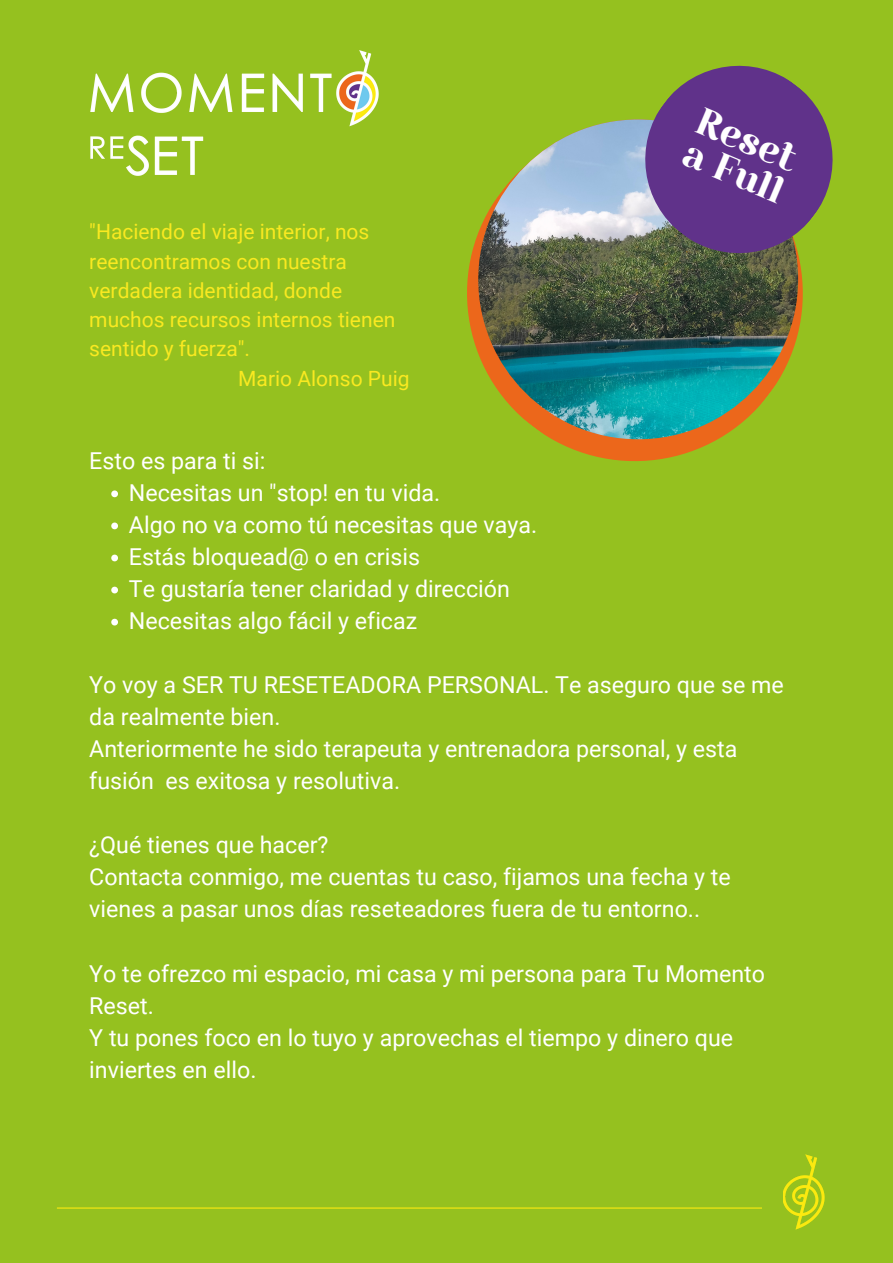
<style>
.page{position:relative;width:893px;height:1263px;background:#95c11f}
.page>*{position:absolute;margin:0;border:0;box-sizing:border-box;transform-origin:0 0}
.t1{font:37.88px "Rosmatika";color:#fff}
.t2{font:23.25px/32.1px "Roboto";color:#fff}
.t3{font:21px/29.2px "Roboto";color:#f9e921}
</style>
<div class="page">
<hr style="left:57px;top:1207px;width:705px;height:1px;background:#fcea10">
<svg style="left:467px;top:172px;width:336px;height:289px"></svg>
<img style="left:478px;top:119px;width:320px;height:320px;border-radius:50%">
<svg style="left:633px;top:65px;width:200px;height:200px;background:#6d5779"></svg>
<img style="left:90px;top:50px;width:289px;height:126px">
<img style="left:783px;top:1154px;width:41px;height:75px">
<svg style="left:111px;top:490px;width:7px;height:7px"></svg>
<svg style="left:111px;top:522px;width:7px;height:7px"></svg>
<svg style="left:111px;top:555px;width:7px;height:6px"></svg>
<svg style="left:111px;top:587px;width:7px;height:6px"></svg>
<svg style="left:111px;top:619px;width:7px;height:6px"></svg>
<p class="t3" style="left:89px;top:218px;width:307px">"Haciendo el viaje interior, nos reencontramos con nuestra verdadera identidad, donde muchos recursos internos tienen sentido y fuerza".</p>
<p class="t3" style="left:238px;top:364px;width:173px">Mario Alonso Puig</p>
<p class="t2" style="left:89px;top:444px;width:178px">Esto es para ti si:</p>
<p class="t2" style="left:129px;top:477px;width:313px">Necesitas un "stop! en tu vida.</p>
<p class="t2" style="left:129px;top:509px;width:410px">Algo no va como tú necesitas que vaya.</p>
<p class="t2" style="left:129px;top:541px;width:293px">Estás bloquead@ o en crisis</p>
<p class="t2" style="left:129px;top:573px;width:383px">Te gustaría tener claridad y dirección</p>
<p class="t2" style="left:129px;top:605px;width:290px">Necesitas algo fácil y eficaz</p>
<p class="t1" style="left:704px;top:106px;width:108px;rotate:23deg">Reset</p>
<p class="t1" style="left:690px;top:138px;width:108px;rotate:23deg">a Full</p>
<p class="t2" style="left:89px;top:669px;width:696px">Yo voy a SER TU RESETEADORA PERSONAL. Te aseguro que se me da realmente bien.</p>
<p class="t2" style="left:89px;top:733px;width:649px">Anteriormente he sido terapeuta y entrenadora personal, y esta fusión es exitosa y resolutiva.</p>
<p class="t2" style="left:89px;top:829px;width:241px">¿Qué tienes que hacer?</p>
<p class="t2" style="left:89px;top:861px;width:643px">Contacta conmigo, me cuentas tu caso, fijamos una fecha y te vienes a pasar unos días reseteadores fuera de tu entorno..</p>
<p class="t2" style="left:89px;top:957px;width:677px">Yo te ofrezco mi espacio, mi casa y mi persona para Tu Momento<br>Reset.</p>
<p class="t2" style="left:89px;top:1022px;width:645px">Y tu pones foco en lo tuyo y aprovechas el tiempo y dinero que inviertes en ello.</p>
</div>
